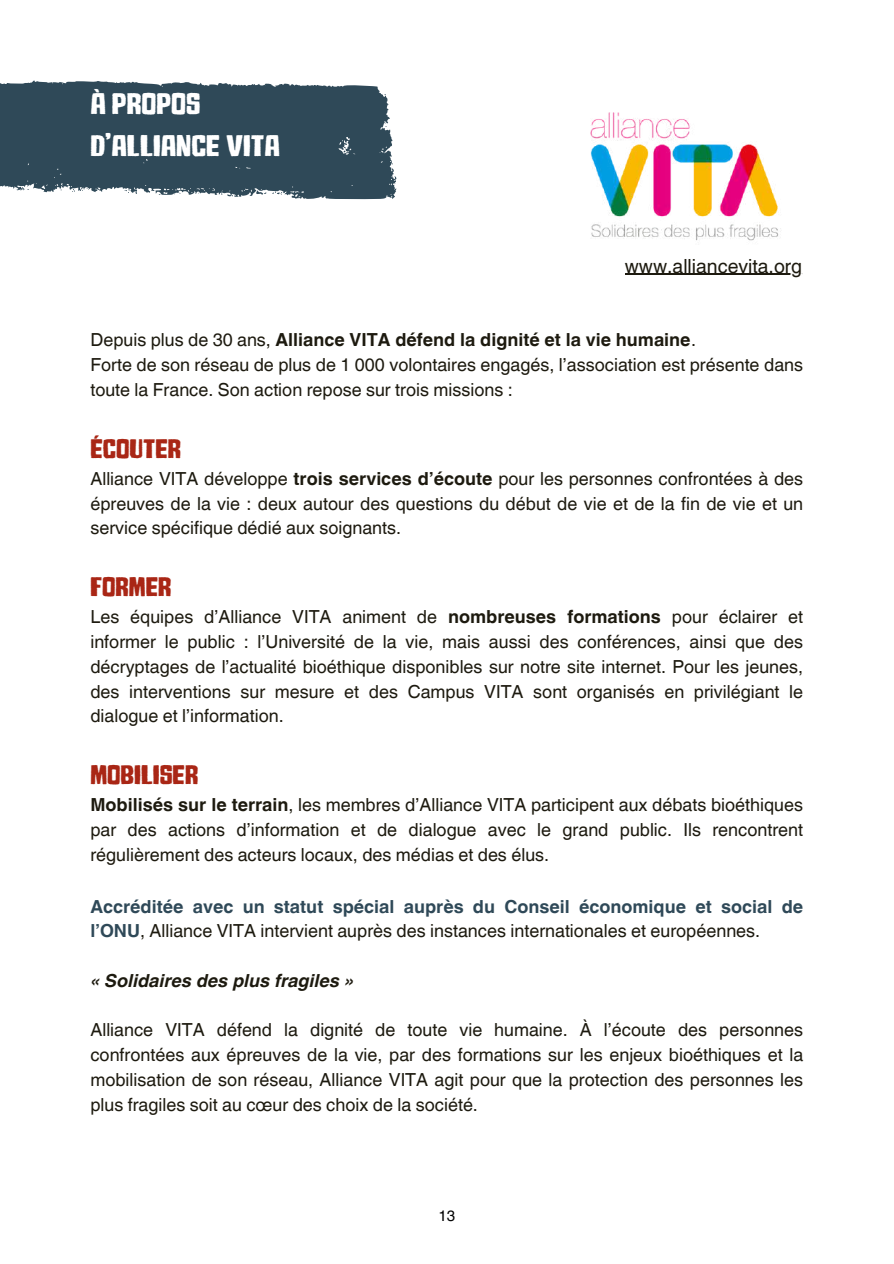
<style>
.page{position:relative;width:894px;height:1264px;background:#fff}
.page>*{position:absolute;margin:0;border:0;box-sizing:border-box;transform-origin:0 0}
.t1{font:30px/41.7px "Timberwolf";color:#fff}
.t2{font:27px "Timberwolf";color:#a92615}
.t3{font:19.5px "Helvetica Hebrew";color:#1d1a0f}
.t4{font:18px/24.8px "Helvetica Hebrew";color:#1d1a0f;text-align:justify}
.t5{font:italic 700 18px "Helvetica Hebrew";color:#1d1a0f}
.t6{font:15px "Helvetica Hebrew";color:#000}
.s1{font-weight:700}
.s2{font-weight:700;color:#2f4958}
</style>
<div class="page">
<img style="left:590px;top:112px;width:191px;height:129px">
<hr style="left:624px;top:274px;width:178px;height:1px;background:#1d1a0f">
<svg style="left:0;top:80px;width:397px;height:119px;background:#445b69"></svg>
<svg style="left:82px;top:188px;width:6px;height:3px"></svg>
<svg style="left:123px;top:189px;width:7px;height:4px"></svg>
<svg style="left:254px;top:190px;width:28px;height:6px"></svg>
<h1 class="t1" style="left:90px;top:85px;width:191px">À PROPOS<br>D’ALLIANCE VITA</h1>
<p class="t3" style="left:624px;top:258px;width:179px">www.alliancevita.org</p>
<p class="t4" style="left:90px;top:330px;width:714px;text-align:left">Depuis plus de 30 ans, <span class="s1">Alliance VITA défend la dignité et la vie humaine</span>.<br>Forte de son réseau de plus de 1 000 volontaires engagés, l’association est présente dans toute la France. Son action repose sur trois missions :</p>
<h2 class="t2" style="left:90px;top:436px;width:92px">ÉCOUTER</h2>
<p class="t4" style="left:90px;top:468px;width:714px">Alliance VITA développe <span class="s1">trois services d’écoute</span> pour les personnes confrontées à des épreuves de la vie : deux autour des questions du début de vie et de la fin de vie et un service spécifique dédié aux soignants.</p>
<h2 class="t2" style="left:90px;top:574px;width:82px">FORMER</h2>
<p class="t4" style="left:90px;top:607px;width:714px">Les équipes d’Alliance VITA animent de <span class="s1">nombreuses formations</span> pour éclairer et informer le public : l’Université de la vie, mais aussi des conférences, ainsi que des décryptages de l’actualité bioéthique disponibles sur notre site internet. Pour les jeunes, des interventions sur mesure et des Campus VITA sont organisés en privilégiant le dialogue et l’information.</p>
<h2 class="t2" style="left:90px;top:762px;width:109px">MOBILISER</h2>
<p class="t4" style="left:90px;top:795px;width:714px"><span class="s1">Mobilisés sur le terrain</span>, les membres d’Alliance VITA participent aux débats bioéthiques par des actions d’information et de dialogue avec le grand public. Ils rencontrent régulièrement des acteurs locaux, des médias et des élus.</p>
<p class="t4" style="left:90px;top:896px;width:714px"><span class="s2">Accréditée avec un statut spécial auprès du Conseil économique et social de l’ONU</span>, Alliance VITA intervient auprès des instances internationales et européennes.</p>
<p class="t5" style="left:90px;top:974px;width:265px">« Solidaires des plus fragiles »</p>
<p class="t4" style="left:90px;top:1020px;width:714px">Alliance VITA défend la dignité de toute vie humaine. À l’écoute des personnes confrontées aux épreuves de la vie, par des formations sur les enjeux bioéthiques et la mobilisation de son réseau, Alliance VITA agit pour que la protection des personnes les plus fragiles soit au cœur des choix de la société.</p>
<p class="t6" style="left:438px;top:1210px;width:18px">13</p>
</div>
